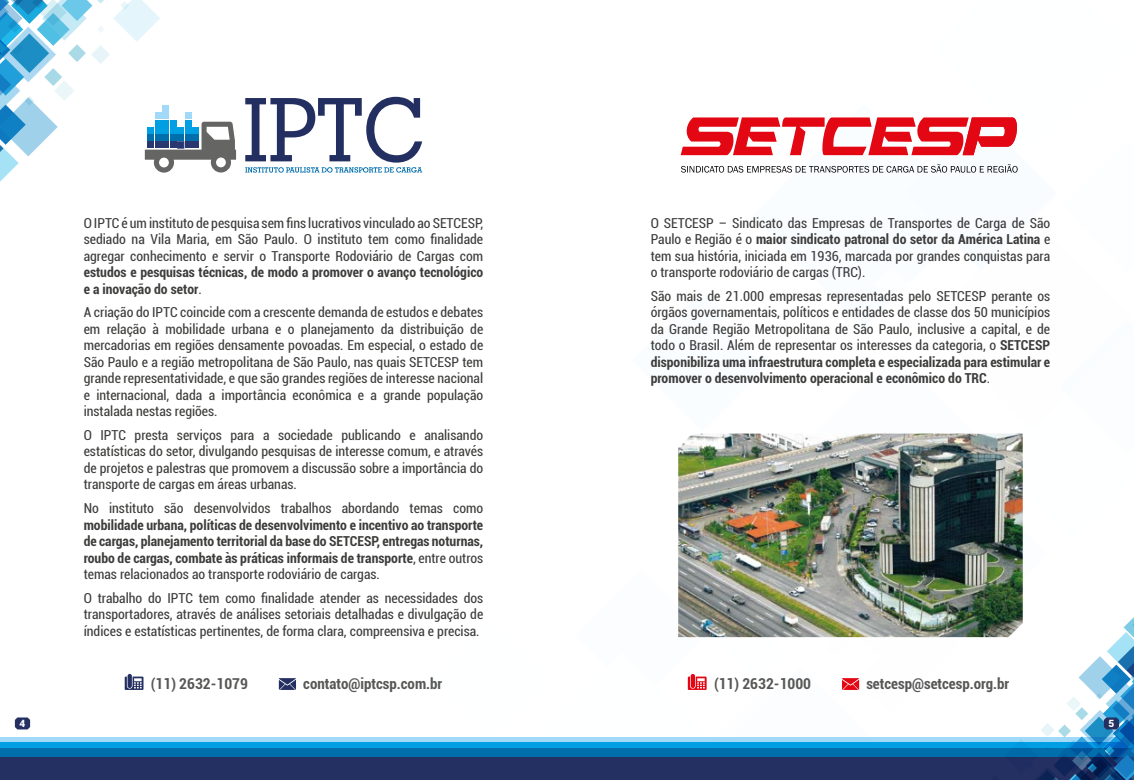
<style>
.page{position:relative;width:1134px;height:780px;background:#fff}
.page>*{position:absolute;margin:0;border:0;box-sizing:border-box;transform-origin:0 0}
.t1{font:700 condensed 15px "Roboto";color:#575756}
.t2{font:condensed 13.75px/16.5px "Roboto";color:#3c3c3b;text-align:justify}
.t3{font:700 condensed 13.75px/16.5px "Roboto";color:#3c3c3b}
.t4{font:900 10px "Roboto";color:#fff}
.s1{font-weight:400}
.s2{font-weight:700}
</style>
<div class="page">
<div style="left:0;top:757px;width:1134px;height:23px;background:#242f62"></div>
<div style="left:0;top:737px;width:1134px;height:5px;background:#a1daf8"></div>
<div style="left:0;top:747px;width:1134px;height:10px;background:#006fac"></div>
<div style="left:0;top:741px;width:1134px;height:6px;background:#009fe3"></div>
<svg style="left:15px;top:717px;width:15px;height:12px"></svg>
<svg style="left:988px;top:617px;width:146px;height:163px"></svg>
<svg style="left:681px;top:164px;width:337px;height:9px"></svg>
<svg style="left:681px;top:117px;width:336px;height:38px"></svg>
<svg style="left:688px;top:676px;width:19px;height:14px"></svg>
<svg style="left:842px;top:678px;width:17px;height:12px"></svg>
<img style="left:678px;top:433px;width:345px;height:204px">
<svg style="left:0;top:0;width:236px;height:182px"></svg>
<div style="left:162px;top:142px;width:7px;height:6px;background:#293771"></div>
<div style="left:162px;top:134px;width:7px;height:7px;background:#006fac"></div>
<div style="left:162px;top:127px;width:7px;height:7px;background:#009fe3"></div>
<div style="left:162px;top:120px;width:7px;height:6px;background:#009fe3"></div>
<div style="left:162px;top:113px;width:7px;height:6px;background:#a1daf8"></div>
<div style="left:162px;top:105px;width:7px;height:7px;background:#a1daf8"></div>
<svg style="left:245px;top:97px;width:177px;height:76px"></svg>
<svg style="left:125px;top:676px;width:18px;height:14px"></svg>
<svg style="left:279px;top:678px;width:17px;height:12px"></svg>
<p class="t2" style="left:84px;top:214px;width:401px">O IPTC é um instituto de pesquisa sem fins lucrativos vinculado ao SETCESP, sediado na Vila Maria, em São Paulo. O instituto tem como finalidade agregar conhecimento e servir o Transporte Rodoviário de Cargas com</p>
<p class="t3" style="left:84px;top:263px;width:401px">estudos e pesquisas técnicas, de modo a promover o avanço tecnológico e a inovação do setor<span class="s1">.</span></p>
<p class="t2" style="left:84px;top:303px;width:401px">A criação do IPTC coincide com a crescente demanda de estudos e debates em relação à mobilidade urbana e o planejamento da distribuição de mercadorias em regiões densamente povoadas. Em especial, o estado de São Paulo e a região metropolitana de São Paulo, nas quais SETCESP tem grande representatividade, e que são grandes regiões de interesse nacional e internacional, dada a importância econômica e a grande população instalada nestas regiões.</p>
<p class="t2" style="left:84px;top:426px;width:401px">O IPTC presta serviços para a sociedade publicando e analisando estatísticas do setor, divulgando pesquisas de interesse comum, e através de projetos e palestras que promovem a discussão sobre a importância do transporte de cargas em áreas urbanas.</p>
<p class="t2" style="left:84px;top:499px;width:401px">No instituto são desenvolvidos trabalhos abordando temas como</p>
<p class="t3" style="left:84px;top:516px;width:401px;text-align:justify">mobilidade urbana, políticas de desenvolvimento e incentivo ao transporte de cargas, planejamento territorial da base do SETCESP, entregas noturnas, roubo de cargas, combate às práticas informais de transporte<span class="s1">, entre outros temas relacionados ao transporte rodoviário de cargas.</span></p>
<p class="t2" style="left:84px;top:589px;width:401px">O trabalho do IPTC tem como finalidade atender as necessidades dos transportadores, através de análises setoriais detalhadas e divulgação de índices e estatísticas pertinentes, de forma clara, compreensiva e precisa.</p>
<p class="t1" style="left:151px;top:673px;width:99px">(11) 2632-1079</p>
<p class="t1" style="left:303px;top:673px;width:140px">contato@iptcsp.com.br</p>
<p class="t2" style="left:651px;top:214px;width:401px">O SETCESP – Sindicato das Empresas de Transportes de Carga de São Paulo e Região é o <span class="s2">maior sindicato patronal do setor da América Latina</span> e tem sua história, iniciada em 1936, marcada por grandes conquistas para o transporte rodoviário de cargas (TRC).</p>
<p class="t2" style="left:651px;top:287px;width:401px">São mais de 21.000 empresas representadas pelo SETCESP perante os órgãos governamentais, políticos e entidades de classe dos 50 municípios da Grande Região Metropolitana de São Paulo, inclusive a capital, e de todo o Brasil. Além de representar os interesses da categoria, o <span class="s2">SETCESP disponibiliza uma infraestrutura completa e especializada para estimular e promover o desenvolvimento operacional e econômico do TRC</span>.</p>
<p class="t1" style="left:714px;top:673px;width:99px">(11) 2632-1000</p>
<p class="t1" style="left:866px;top:673px;width:144px">setcesp@setcesp.org.br</p>
<p class="t4" style="left:20px;top:716px;width:7px">4</p>
<p class="t4" style="left:1108px;top:716px;width:7px">5</p>
</div>
